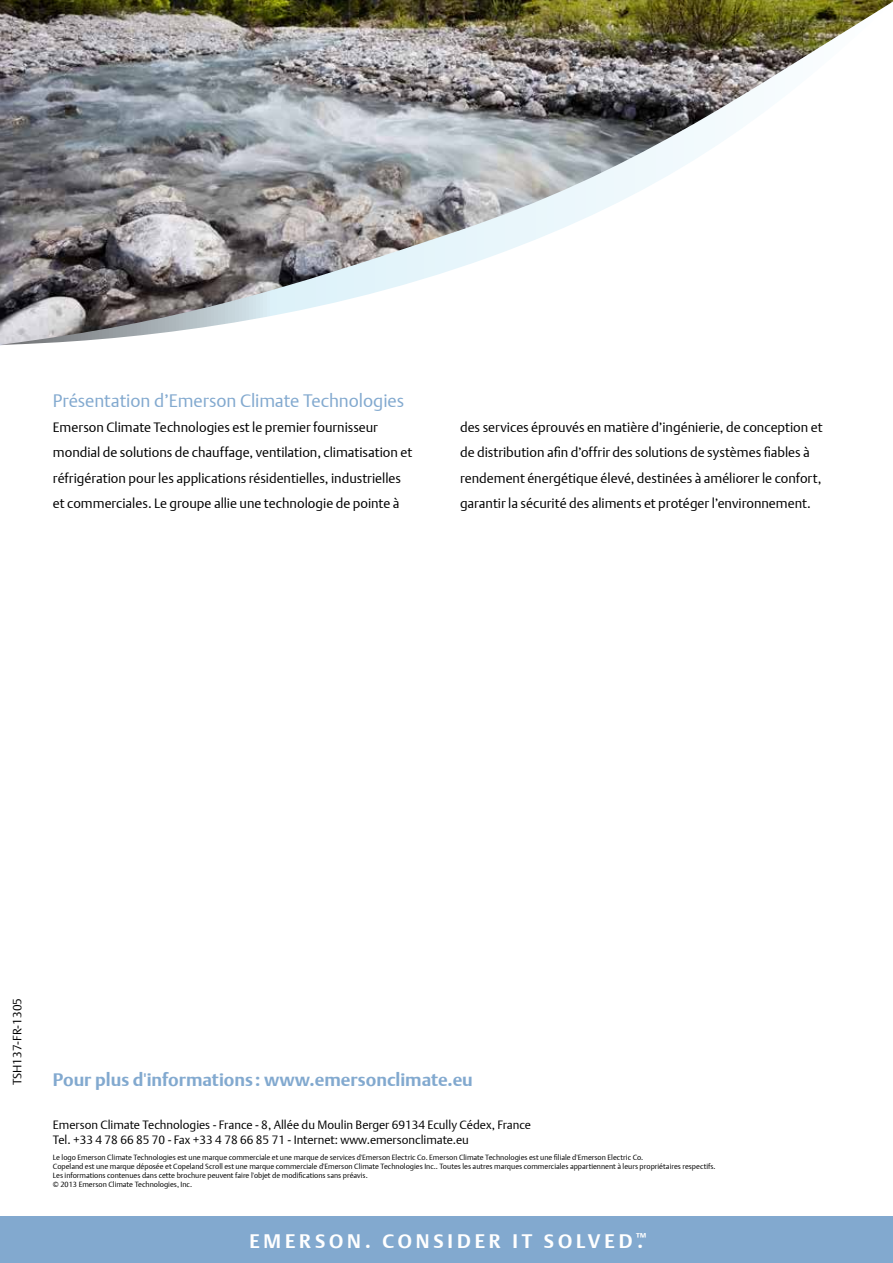
<style>
.page{position:relative;width:893px;height:1263px;background:#fff}
.page>*{position:absolute;margin:0;border:0;box-sizing:border-box;transform-origin:0 0}
.t1{font:700 19.5px "DTL Argo T";letter-spacing:.2em;color:#fff}
.t2{font:700 18px "DTL Argo T";color:#82a9cf}
.t3{font:18px "DTL Argo T Light";letter-spacing:-.005em;color:#82a9cf}
.t4{font:13.5px/25.5px "DTL Argo T Light";color:#000}
.t5{font:12px/14.4px "DTL Argo T Light";color:#000}
.t6{font:7.5px/9px "DTL Argo T Light";color:#000}
</style>
<div class="page">
<img style="left:0;top:2px;width:892px;height:343px">
<div style="left:0;top:1216px;width:893px;height:47px;background:#82a9cf"></div>
<h2 class="t3" style="left:53px;top:390px;width:353px">Présentation d’Emerson Climate Technologies</h2>
<p class="t4" style="left:53px;top:414px;width:361px">Emerson Climate Technologies est le premier fournisseur mondial de solutions de chauffage, ventilation, climatisation et réfrigération pour les applications résidentielles, industrielles et commerciales. Le groupe allie une technologie de pointe à</p>
<p class="t4" style="left:460px;top:414px;width:364px">des services éprouvés en matière d’ingénierie, de conception et de distribution afin d’offrir des solutions de systèmes fiables à rendement énergétique élevé, destinées à améliorer le confort, garantir la sécurité des aliments et protéger l’environnement.</p>
<h3 class="t5" style="left:10px;top:1085px;width:89px;rotate:-90deg">TSH137-FR-1305</h3>
<h2 class="t2" style="left:53px;top:1069px;width:421px">Pour plus d'informations : www.emersonclimate.eu</h2>
<h3 class="t5" style="left:53px;top:1118px;width:480px">Emerson Climate Technologies - France - 8, Allée du Moulin Berger 69134 Ecully Cédex, France<br>Tel. +33 4 78 66 85 70 - Fax +33 4 78 66 85 71 - Internet: www.emersonclimate.eu</h3>
<p class="t6" style="left:53px;top:1153px;width:664px">Le logo Emerson Climate Technologies est une marque commerciale et une marque de services d'Emerson Electric Co. Emerson Climate Technologies est une filiale d'Emerson Electric Co.<br>Copeland est une marque déposée et Copeland Scroll est une marque commerciale d'Emerson Climate Technologies Inc.. Toutes les autres marques commerciales appartiennent à leurs propriétaires respectifs.<br>Les informations contenues dans cette brochure peuvent faire l'objet de modifications sans préavis.<br>© 2013 Emerson Climate Technologies, Inc.</p>
<h1 class="t1" style="left:249px;top:1229px;width:398px">EMERSON. CONSIDER IT SOLVED <sup>™</sup>.</h1>
</div>
